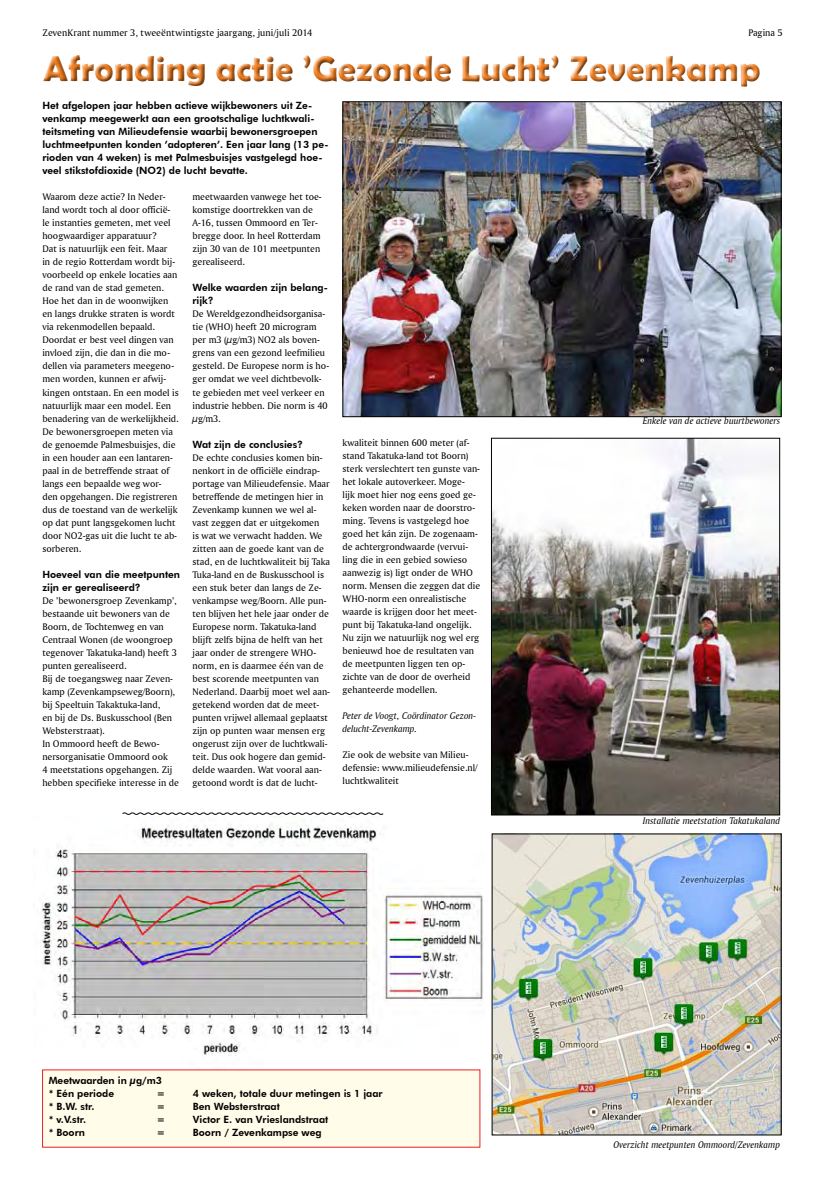
<style>
.page{position:relative;width:823px;height:1191px;background:#fff}
.page>*{position:absolute;margin:0;border:0;box-sizing:border-box;transform-origin:0 0}
.t1{font:700 36px "Berlin Sans FB Demi";color:#f58020}
.t2{font:10px/13px "Amerigo BT Roman A";color:#000}
.t3{font:800 10px/13px "Futura BT";color:#000}
.t4{font:10px/13px "Amerigo BT Italic A";color:#000}
</style>
<div class="page">
<svg style="left:43px;top:55px;width:717px;height:32px"></svg>
<img style="left:344px;top:104px;width:434px;height:311px">
<div style="left:342px;top:102px;width:438px;height:315px;border:1px solid #000"></div>
<img style="left:493px;top:440px;width:284px;height:373px">
<div style="left:491px;top:438px;width:288px;height:377px;border:1px solid #000"></div>
<img style="left:40px;top:823px;width:443px;height:257px">
<img style="left:493px;top:836px;width:285px;height:297px">
<div style="left:43px;top:1070px;width:436px;height:77px;background:#fffde9"></div>
<svg style="left:122px;top:812px;width:261px;height:3px"></svg>
<p class="t2" style="left:43px;top:26px;width:271px">ZevenKrant nummer 3, tweeëntwintigste jaargang, juni/juli 2014</p>
<p class="t2" style="left:748px;top:26px;width:36px">Pagina 5</p>
<h1 class="t1" style="left:43px;top:48px;width:718px">Afronding actie ’Gezonde Lucht’ Zevenkamp</h1>
<p class="t3" style="left:42px;top:99px;width:287px">Het afgelopen jaar hebben actieve wijkbewoners uit Ze&shy;venkamp meegewerkt aan een grootschalige luchtkwali&shy;teitsmeting van Milieudefensie waarbij bewonersgroepen luchtmeetpunten konden ’adopteren’. Een jaar lang (13 pe&shy;rioden van 4 weken) is met Palmesbuisjes vastgelegd hoe&shy;veel stikstofdioxide (NO2) de lucht bevatte.</p>
<p class="t2" style="left:42px;top:190px;width:138px">Waarom deze actie? In Neder&shy;land wordt toch al door officië&shy;le instanties gemeten, met veel hoogwaardiger apparatuur?<br>Dat is natuurlijk een feit. Maar<br>in de regio Rotterdam wordt bij&shy;voorbeeld op enkele locaties aan de rand van de stad gemeten.<br>Hoe het dan in de woonwijken en langs drukke straten is wordt via rekenmodellen bepaald.<br>Doordat er best veel dingen van invloed zijn, die dan in die mo&shy;dellen via parameters meegeno&shy;men worden, kunnen er afwij&shy;kingen ontstaan. En een model is natuurlijk maar een model. Een benadering van de werkelijkheid.<br>De bewonersgroepen meten via de genoemde Palmesbuisjes, die in een houder aan een lantaren&shy;paal in de betreffende straat of langs een bepaalde weg wor&shy;den opgehangen. Die registreren dus de toestand van de werkelijk op dat punt langsgekomen lucht door NO2-gas uit die lucht te ab&shy;sorberen.</p>
<p class="t3" style="left:42px;top:567px;width:139px">Hoeveel van die meetpunten zijn er gerealiseerd?</p>
<p class="t2" style="left:42px;top:593px;width:138px">De ’bewonersgroep Zevenkamp’, bestaande uit bewoners van de<br>Boorn, de Tochtenweg en van<br>Centraal Wonen (de woongroep tegenover Takatuka-land) heeft 3 punten gerealiseerd.<br>Bij de toegangsweg naar Zeven&shy;kamp (Zevenkampseweg/Boorn), bij Speeltuin Takaktuka-land,<br>en bij de Ds. Buskusschool (Ben<br>Websterstraat).<br>In Ommoord heeft de Bewo&shy;nersorganisatie Ommoord ook<br>4 meetstations opgehangen. Zij hebben specifieke interesse in de</p>
<p class="t2" style="left:192px;top:190px;width:131px">meetwaarden vanwege het toe&shy;komstige doortrekken van de<br>A-16, tussen Ommoord en Ter&shy;bregge door. In heel Rotterdam zijn 30 van de 101 meetpunten gerealiseerd.</p>
<p class="t3" style="left:192px;top:281px;width:137px">Welke waarden zijn belang&shy;rijk?</p>
<p class="t2" style="left:192px;top:307px;width:138px">De Wereldgezondheidsorganisa&shy;tie (WHO) heeft 20 microgram per m3 (μg/m3) NO2 als boven&shy;grens van een gezond leefmilieu gesteld. De Europese norm is ho&shy;ger omdat we veel dichtbevolk&shy;te gebieden met veel verkeer en industrie hebben. Die norm is 40 μg/m3.</p>
<p class="t3" style="left:192px;top:437px;width:112px">Wat zijn de conclusies?</p>
<p class="t2" style="left:192px;top:450px;width:139px">De echte conclusies komen bin&shy;nenkort in de officiële eindrap&shy;portage van Milieudefensie. Maar betreffende de metingen hier in<br>Zevenkamp kunnen we wel al&shy;vast zeggen dat er uitgekomen<br>is wat we verwacht hadden. We zitten aan de goede kant van de stad, en de luchtkwaliteit bij Taka<br>Tuka-land en de Buskusschool is een stuk beter dan langs de Ze&shy;venkampse weg/Boorn. Alle pun&shy;ten blijven het hele jaar onder de<br>Europese norm. Takatuka-land blijft zelfs bijna de helft van het jaar onder de strengere WHO&shy;norm, en is daarmee één van de best scorende meetpunten van<br>Nederland. Daarbij moet wel aan&shy;getekend worden dat de meet&shy;punten vrijwel allemaal geplaatst zijn op punten waar mensen erg ongerust zijn over de luchtkwali&shy;teit. Dus ook hogere dan gemid&shy;delde waarden. Wat vooral aan&shy;getoond wordt is dat de lucht-</p>
<p class="t4" style="left:642px;top:414px;width:139px">Enkele van de actieve buurtbewoners</p>
<p class="t2" style="left:342px;top:436px;width:139px">kwaliteit binnen 600 meter (af&shy;stand Takatuka-land tot Boorn) sterk verslechtert ten gunste van&shy;het lokale autoverkeer. Moge-<br>lijk moet hier nog eens goed ge&shy;keken worden naar de doorstro&shy;ming. Tevens is vastgelegd hoe goed het kán zijn. De zogenaam&shy;de achtergrondwaarde (vervui&shy;ling die in een gebied sowieso aanwezig is) ligt onder de WHO norm. Mensen die zeggen dat die<br>WHO-norm een onrealistische waarde is krijgen door het meet&shy;punt bij Takatuka-land ongelijk.<br>Nu zijn we natuurlijk nog wel erg benieuwd hoe de resultaten van de meetpunten liggen ten op&shy;zichte van de door de overheid gehanteerde modellen.</p>
<p class="t4" style="left:342px;top:709px;width:135px">Peter de Voogt, Coördinator Gezon&shy;delucht-Zevenkamp.</p>
<p class="t2" style="left:342px;top:748px;width:136px">Zie ook de website van Milieu&shy;defensie: www.milieudefensie.nl/ luchtkwaliteit</p>
<p class="t3" style="left:49px;top:1073px;width:115px">Meetwaarden in μg/m3 * Eén periode</p>
<p class="t3" style="left:157px;top:1086px;width:10px">=</p>
<p class="t3" style="left:193px;top:1086px;width:191px">4 weken, totale duur metingen is 1 jaar</p>
<p class="t3" style="left:49px;top:1099px;width:47px">* B.W. str.</p>
<p class="t3" style="left:157px;top:1099px;width:10px">=</p>
<p class="t3" style="left:193px;top:1099px;width:88px">Ben Websterstraat</p>
<p class="t3" style="left:49px;top:1112px;width:39px">* v.V.str.</p>
<p class="t3" style="left:157px;top:1112px;width:10px">=</p>
<p class="t3" style="left:193px;top:1112px;width:137px">Victor E. van Vrieslandstraat</p>
<p class="t3" style="left:49px;top:1125px;width:38px">* Boorn</p>
<p class="t3" style="left:157px;top:1125px;width:10px">=</p>
<p class="t3" style="left:193px;top:1125px;width:130px">Boorn / Zevenkampse weg</p>
<p class="t4" style="left:642px;top:814px;width:139px">Installatie meetstation Takatukaland</p>
<p class="t4" style="left:613px;top:1137px;width:168px">Overzicht meetpunten Ommoord/Zevenkamp</p>
</div>
